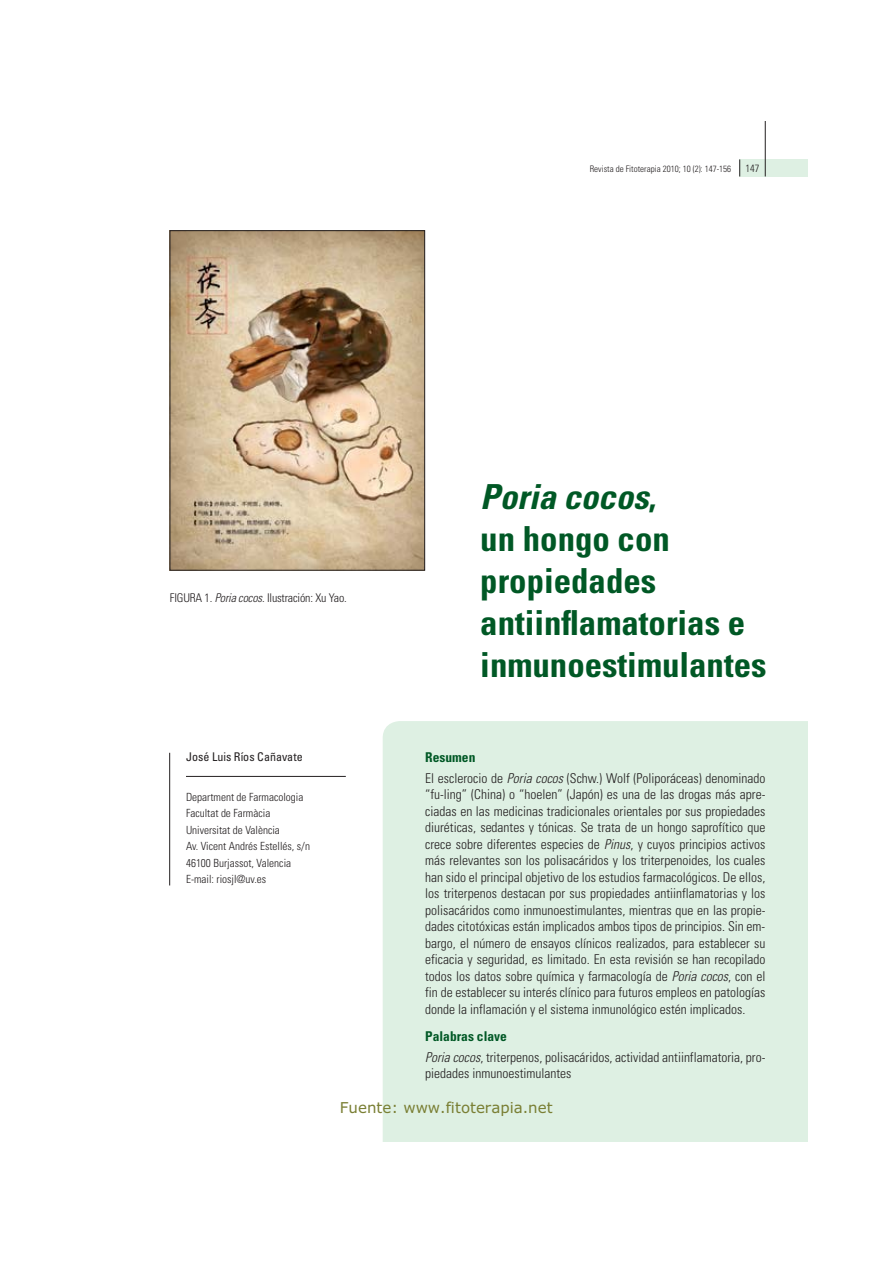
<style>
.page{position:relative;width:893px;height:1263px;background:#fff}
.page>*{position:absolute;margin:0;border:0;box-sizing:border-box;transform-origin:0 0}
.t1{font:700 condensed 34.5px/42px "Univers";color:#005825}
.t2{font:15px "Verdana";color:#7a7f34}
.t3{font:300 condensed 13.5px/16.5px "Univers";color:#231f20}
.t4{font:300 condensed 12px "Univers";letter-spacing:-.015em;color:#231f20}
.t5{font:condensed 12px "Univers";color:#231f20}
.t6{font:300 condensed 11.25px/16.4px "Univers";color:#231f20}
.t7{font:300 condensed 10.5px "Univers";color:#231f20}
.t8{font:300 condensed 9px "Univers";color:#231f20}
.s1{font-style:italic}
.s2{font-weight:700;color:#005825}
</style>
<div class="page">
<div style="left:740px;top:159px;width:68px;height:17px;background:#def0e3"></div>
<svg style="left:739px;top:159px;width:1px;height:17px"></svg>
<hr style="left:765px;top:121px;width:1px;height:55px;background:#231f20">
<div style="left:383px;top:721px;width:425px;height:421px;background:#def0e3"></div>
<hr style="left:186px;top:776px;width:160px;height:1px;background:#231f20">
<hr style="left:169px;top:753px;width:1px;height:132px;background:#231f20">
<img style="left:172px;top:233px;width:251px;height:335px">
<p class="t8" style="left:590px;top:166px;width:143px">Revista de Fitoterapia 2010; 10 (2): 147-156</p>
<p class="t7" style="left:745px;top:165px;width:15px">147</p>
<p class="t4" style="left:170px;top:593px;width:179px">FIGURA 1. <span class="s1">Poria cocos</span>. Ilustración: Xu Yao.</p>
<p class="t5" style="left:186px;top:753px;width:118px">José Luis Ríos Cañavate</p>
<p class="t6" style="left:186px;top:790px;width:125px">Department de Farmacologia<br>Facultat de Farmàcia<br>Universitat de València<br>Av. Vicent Andrés Estellés, s/n<br>46100 Burjassot, Valencia<br>E-mail: riosjl@uv.es</p>
<h1 class="t1" style="left:480px;top:479px;width:288px"><span class="s1">Poria cocos</span>,<br>un hongo con propiedades antiinflamatorias e inmunoestimulantes</h1>
<p class="t3" style="left:425px;top:748px;width:342px;line-height:20.7px"><span class="s2">Resumen<br></span>El esclerocio de <span class="s1">Poria cocos</span> (Schw.) Wolf (Poliporáceas) denominado</p>
<p class="t3" style="left:425px;top:788px;width:342px;text-align:justify">“fu-ling” (China) o “hoelen” (Japón) es una de las drogas más apre&shy;ciadas en las medicinas tradicionales orientales por sus propiedades diuréticas, sedantes y tónicas. Se trata de un hongo saprofítico que crece sobre diferentes especies de <span class="s1">Pinus</span>, y cuyos principios activos más relevantes son los polisacáridos y los triterpenoides, los cuales han sido el principal objetivo de los estudios farmacológicos. De ellos, los triterpenos destacan por sus propiedades antiinflamatorias y los polisacáridos como inmunoestimulantes, mientras que en las propie&shy;dades citotóxicas están implicados ambos tipos de principios. Sin em&shy;bargo, el número de ensayos clínicos realizados, para establecer su eficacia y seguridad, es limitado. En esta revisión se han recopilado todos los datos sobre química y farmacología de <span class="s1">Poria cocos</span>, con el fin de establecer su interés clínico para futuros empleos en patologías donde la inflamación y el sistema inmunológico estén implicados.</p>
<p class="t3" style="left:425px;top:1027px;width:342px;line-height:20.7px"><span class="s2">Palabras clave<br></span><span class="s1">Poria cocos</span>, triterpenos, polisacáridos, actividad antiinflamatoria, pro-</p>
<p class="t3" style="left:425px;top:1066px;width:148px">piedades inmunoestimulantes</p>
<p class="t2" style="left:340px;top:1099px;width:214px">Fuente: www.fitoterapia.net</p>
</div>
